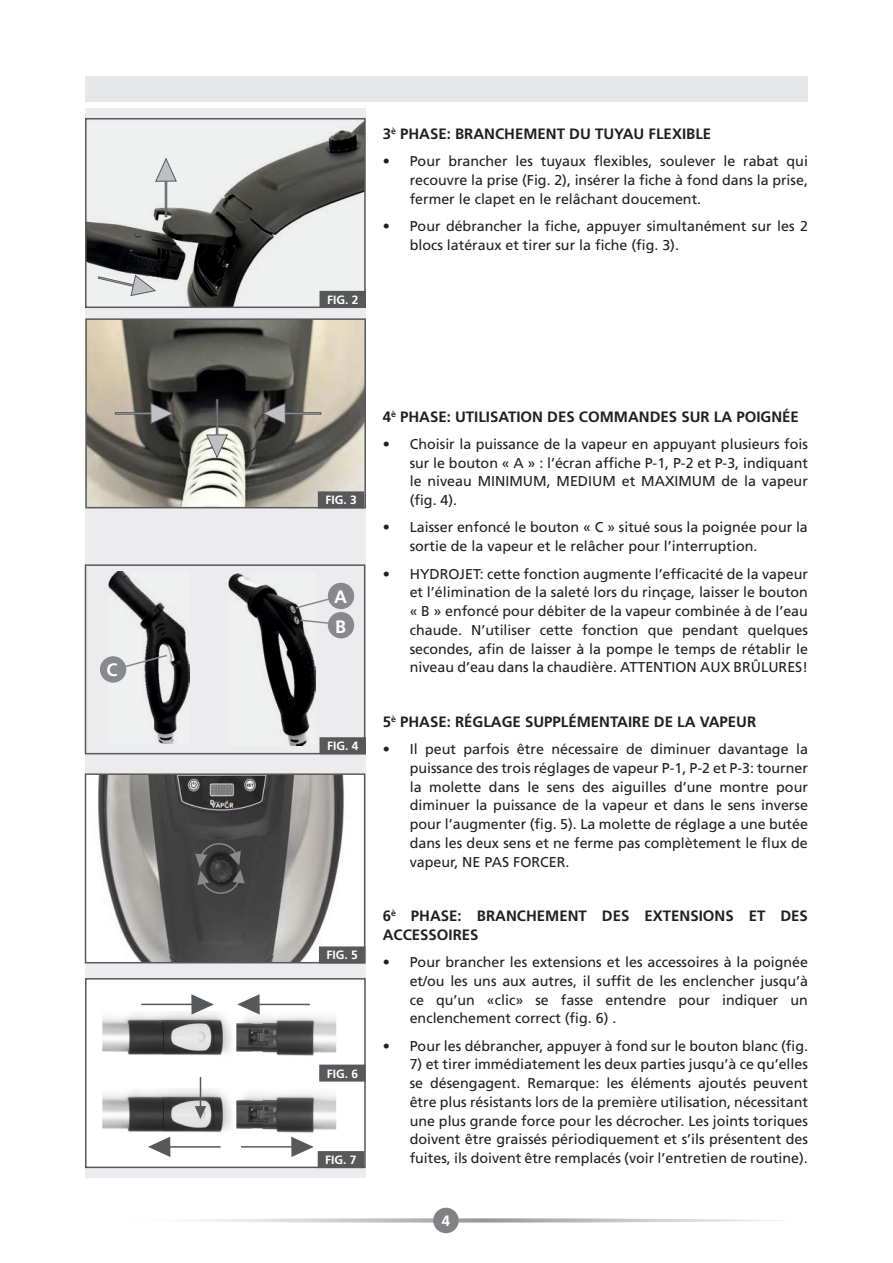
<style>
.page{position:relative;width:893px;height:1263px;background:#fff}
.page>*{position:absolute;margin:0;border:0;box-sizing:border-box;transform-origin:0 0}
.t1{font:700 18px/29.2px "Frutiger LT Std";color:#fff}
.t2{font:700 15px/18.8px "Frutiger LT Std";color:#231f20}
.t3{font:700 15px "Frutiger LT Std";color:#fff}
.t4{font:14.25px/18.8px "Frutiger LT Std";color:#231f20;text-align:justify}
.t5{font:700 12px "Frutiger LT Std";color:#fff}
</style>
<div class="page">
<div style="left:85px;top:108px;width:281px;height:1070px;background:#ececee"></div>
<img style="left:88px;top:122px;width:275px;height:183px">
<div style="left:85px;top:118px;width:281px;height:190px;border:2px solid #57585a"></div>
<div style="left:320px;top:292px;width:45px;height:15px;background:#57585a"></div>
<div style="left:319px;top:291px;width:47px;height:17px;border:2px solid #57585a"></div>
<img style="left:88px;top:321px;width:275px;height:184px">
<div style="left:85px;top:318px;width:281px;height:190px;border:2px solid #57585a"></div>
<div style="left:319px;top:492px;width:45px;height:16px;background:#57585a"></div>
<div style="left:318px;top:491px;width:46px;height:17px;border:2px solid #57585a"></div>
<svg style="left:85px;top:564px;width:280px;height:190px"></svg>
<div style="left:320px;top:738px;width:45px;height:15px;background:#57585a"></div>
<div style="left:319px;top:737px;width:47px;height:17px;border:2px solid #57585a"></div>
<img style="left:228px;top:574px;width:88px;height:171px">
<svg style="left:294px;top:596px;width:43px;height:14px"></svg>
<div style="left:328px;top:583px;width:26px;height:26px;background:#87898c;border-radius:50%"></div>
<svg style="left:299px;top:618px;width:31px;height:8px"></svg>
<div style="left:328px;top:612px;width:26px;height:26px;background:#87898c;border-radius:50%"></div>
<div style="left:100px;top:656px;width:26px;height:27px;background:#87898c;border-radius:50%"></div>
<svg style="left:120px;top:653px;width:49px;height:16px"></svg>
<img style="left:88px;top:776px;width:274px;height:184px">
<div style="left:85px;top:773px;width:280px;height:190px;border:2px solid #57585a"></div>
<div style="left:320px;top:947px;width:45px;height:16px;background:#57585a"></div>
<div style="left:319px;top:946px;width:46px;height:17px;border:2px solid #57585a"></div>
<div style="left:86px;top:979px;width:279px;height:188px;background:#fff"></div>
<div style="left:85px;top:978px;width:281px;height:190px;border:2px solid #57585a"></div>
<div style="left:320px;top:1065px;width:45px;height:16px;background:#57585a"></div>
<div style="left:319px;top:1064px;width:47px;height:17px;border:2px solid #57585a"></div>
<img style="left:102px;top:1012px;width:235px;height:44px">
<img style="left:102px;top:1088px;width:235px;height:49px">
<hr style="left:141px;top:1004px;width:52px;height:1px;background:#57585a">
<svg style="left:191px;top:994px;width:23px;height:20px"></svg>
<hr style="left:258px;top:1004px;width:52px;height:1px;background:#57585a">
<svg style="left:237px;top:994px;width:23px;height:20px"></svg>
<hr style="left:241px;top:1146px;width:52px;height:1px;background:#57585a">
<svg style="left:291px;top:1137px;width:23px;height:20px"></svg>
<hr style="left:169px;top:1146px;width:52px;height:2px;background:#57585a">
<svg style="left:148px;top:1137px;width:22px;height:20px"></svg>
<hr style="left:200px;top:1077px;width:1px;height:30px;background:#57585a">
<svg style="left:195px;top:1106px;width:11px;height:13px"></svg>
<div style="left:318px;top:1152px;width:45px;height:15px;background:#57585a"></div>
<div style="left:318px;top:1151px;width:46px;height:17px;border:2px solid #57585a"></div>
<svg style="left:195px;top:842px;width:50px;height:52px;background:#474747"></svg>
<svg style="left:206px;top:399px;width:22px;height:59px"></svg>
<svg style="left:262px;top:403px;width:59px;height:21px"></svg>
<svg style="left:115px;top:403px;width:59px;height:21px"></svg>
<svg style="left:155px;top:158px;width:22px;height:59px"></svg>
<svg style="left:98px;top:275px;width:58px;height:21px"></svg>
<svg style="left:198px;top:1218px;width:584px;height:4px"></svg>
<div style="left:433px;top:1208px;width:26px;height:25px;background:#808285;border-radius:50%"></div>
<div style="left:85px;top:77px;width:723px;height:25px;background:#e6e7e9"></div>
<p class="t1" style="left:107px;top:655px;width:12px">C</p>
<p class="t5" style="left:327px;top:293px;width:33px">FIG. 2</p>
<p class="t2" style="left:383px;top:124px;width:330px">3<sup>è</sup> PHASE: BRANCHEMENT DU TUYAU FLEXIBLE</p>
<p class="t4" style="left:410px;top:152px;width:400px;text-indent:-27px">• Pour brancher les tuyaux flexibles, soulever le rabat qui recouvre la prise (Fig. 2), insérer la fiche à fond dans la prise, fermer le clapet en le relâchant doucement.</p>
<p class="t4" style="left:410px;top:217px;width:400px;text-indent:-27px">• Pour débrancher la fiche, appuyer simultanément sur les 2 blocs latéraux et tirer sur la fiche (fig. 3).</p>
<p class="t5" style="left:325px;top:493px;width:33px">FIG. 3</p>
<p class="t1" style="left:334px;top:583px;width:14px">A<br>B</p>
<p class="t5" style="left:327px;top:739px;width:33px">FIG. 4</p>
<p class="t5" style="left:326px;top:948px;width:33px">FIG. 5</p>
<p class="t5" style="left:327px;top:1066px;width:33px">FIG. 6</p>
<p class="t5" style="left:325px;top:1153px;width:33px">FIG. 7</p>
<p class="t2" style="left:383px;top:407px;width:418px">4<sup>è</sup> PHASE: UTILISATION DES COMMANDES SUR LA POIGNÉE</p>
<p class="t4" style="left:410px;top:435px;width:400px;text-indent:-27px">• Choisir la puissance de la vapeur en appuyant plusieurs fois sur le bouton « A » : l’écran affiche P-1, P-2 et P-3, indiquant le niveau MINIMUM, MEDIUM et MAXIMUM de la vapeur (fig. 4).</p>
<p class="t4" style="left:410px;top:518px;width:400px;text-indent:-27px">• Laisser enfoncé le bouton « C » situé sous la poignée pour la sortie de la vapeur et le relâcher pour l’interruption.</p>
<p class="t4" style="left:410px;top:564px;width:400px;text-indent:-27px">• HYDROJET: cette fonction augmente l’efficacité de la vapeur et l’élimination de la saleté lors du rinçage, laisser le bouton « B » enfoncé pour débiter de la vapeur combinée à de l’eau chaude. N’utiliser cette fonction que pendant quelques secondes, afin de laisser à la pompe le temps de rétablir le niveau d’eau dans la chaudière. ATTENTION AUX BRÛLURES!</p>
<p class="t2" style="left:383px;top:712px;width:375px">5<sup>è</sup> PHASE: RÉGLAGE SUPPLÉMENTAIRE DE LA VAPEUR</p>
<p class="t4" style="left:410px;top:740px;width:400px;text-indent:-27px">• Il peut parfois être nécessaire de diminuer davantage la puissance des trois réglages de vapeur P-1, P-2 et P-3: tourner la molette dans le sens des aiguilles d’une montre pour diminuer la puissance de la vapeur et dans le sens inverse pour l’augmenter (fig. 5). La molette de réglage a une butée dans les deux sens et ne ferme pas complètement le flux de vapeur, NE PAS FORCER.</p>
<p class="t2" style="left:383px;top:906px;width:427px">6<sup>è</sup> PHASE: BRANCHEMENT DES EXTENSIONS ET DES<br>ACCESSOIRES</p>
<p class="t4" style="left:410px;top:953px;width:400px;text-indent:-27px">• Pour brancher les extensions et les accessoires à la poignée et/ou les uns aux autres, il suffit de les enclencher jusqu’à ce qu’un «clic» se fasse entendre pour indiquer un enclenchement correct (fig. 6) .</p>
<p class="t4" style="left:383px;top:1036px;width:427px">• Pour les débrancher, appuyer à fond sur le bouton blanc (fig.</p>
<p class="t4" style="left:410px;top:1055px;width:400px">7) et tirer immédiatement les deux parties jusqu’à ce qu’elles se désengagent. Remarque: les éléments ajoutés peuvent être plus résistants lors de la première utilisation, nécessitant une plus grande force pour les décrocher. Les joints toriques doivent être graissés périodiquement et s’ils présentent des fuites, ils doivent être remplacés (voir l’entretien de routine).</p>
<p class="t3" style="left:442px;top:1212px;width:10px">4</p>
</div>
